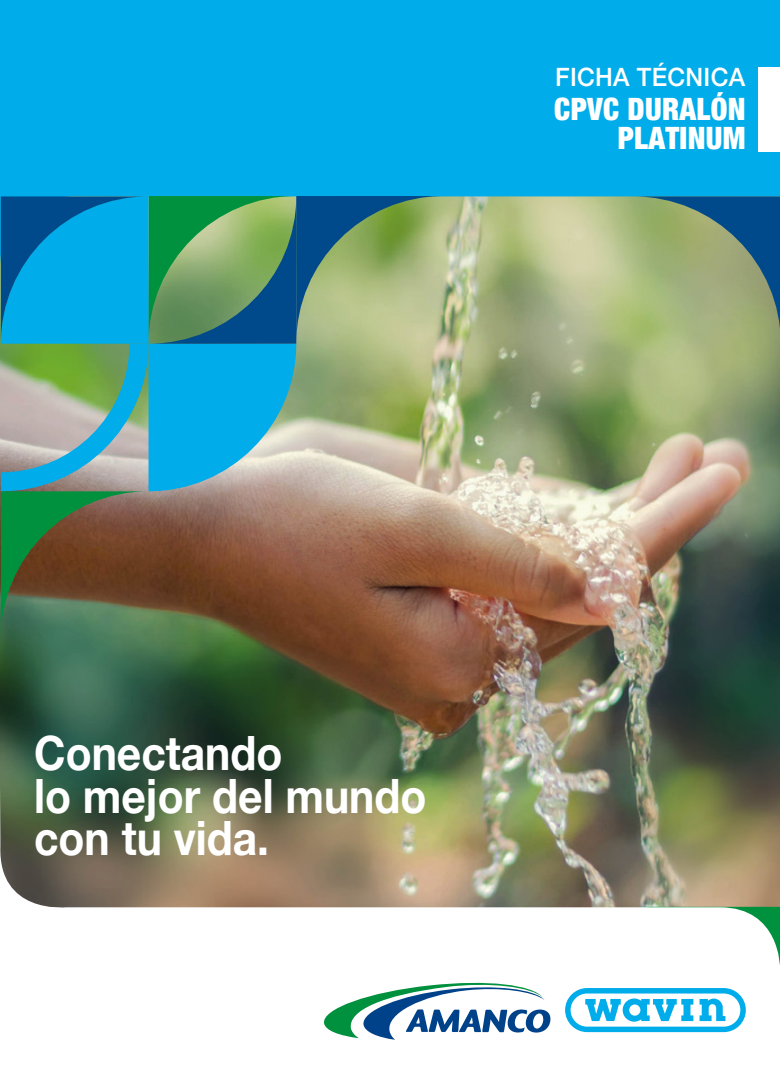
<style>
.page{position:relative;width:780px;height:1088px;background:#fff}
.page>*{position:absolute;margin:0;border:0;box-sizing:border-box;transform-origin:0 0}
.t1{font:700 47.25px/42.5px "Helvetica Neue";color:#fff;scale:.9 1}
.t2{font:900 condensed 30.75px/28.8px "Helvetica Neue";letter-spacing:.01em;color:#fff;text-align:right}
.t3{font:500 25.25px "Helvetica Neue";letter-spacing:.01em;color:#fff}
</style>
<div class="page">
<img style="left:0;top:353px;width:780px;height:432px">
<svg style="left:0;top:0;width:780px;height:353px;background:#1eaed9"></svg>
<div style="left:757px;top:68px;width:23px;height:84px;background:#fff"></div>
<svg style="left:633px;top:196px;width:147px;height:148px;background:#7e9a7a"></svg>
<img style="left:1px;top:196px;width:443px;height:443px">
<img style="left:0;top:785px;width:780px;height:123px">
<svg style="left:324px;top:982px;width:227px;height:58px"></svg>
<svg style="left:565px;top:907px;width:215px;height:126px"></svg>
<p class="t3" style="left:555px;top:57px;width:191px">FICHA TÉCNICA</p>
<p class="t2" style="left:554px;top:93px;width:193px">CPVC DURALÓN<br>PLATINUM</p>
<p class="t1" style="left:34px;top:733px;width:437px">Conectando<br>lo mejor del mundo con tu vida.</p>
</div>
